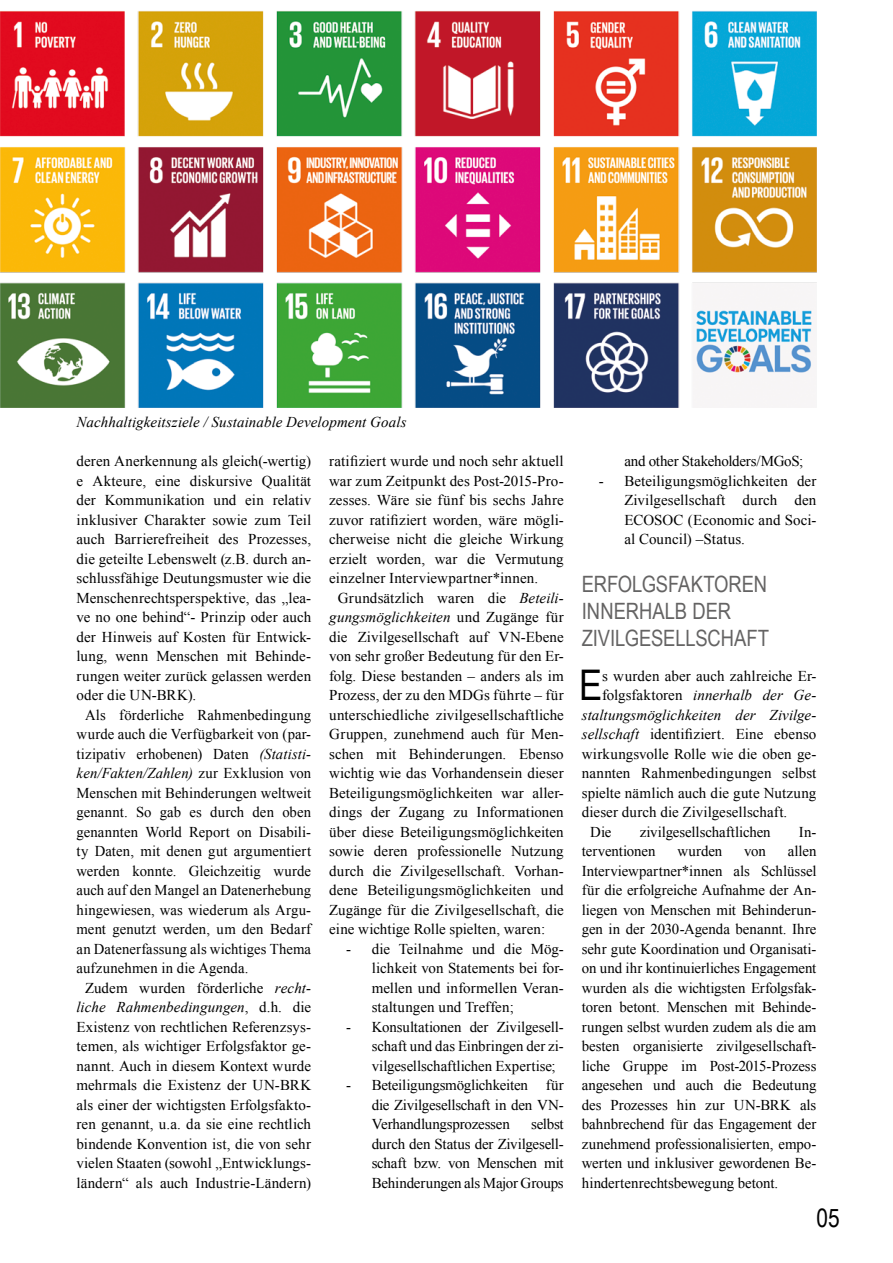
<style>
.page{position:relative;width:893px;height:1263px;background:#fff}
.page>*{position:absolute;margin:0;border:0;box-sizing:border-box;transform-origin:0 0}
.t1{font:42.3px "Arial Narrow";color:#000}
.t2{font:25.5px "Arial Narrow";color:#000}
.t3{font:22.5px/27px "Arial Narrow";letter-spacing:-.005em;color:#646363}
.t4{font:15px/19.5px "Times New Roman";letter-spacing:.005em;color:#000;text-align:justify}
.t5{font:italic 15px "Times New Roman";letter-spacing:.005em;color:#000}
.t6{font:15px "Times New Roman";letter-spacing:-.02em;color:#000}
.s1{font-style:italic}
.s2{font-style:normal}
</style>
<div class="page">
<img style="left:0;top:11px;width:816px;height:397px">
<p class="t5" style="left:77px;top:412px;width:331px">Nachhaltigkeitsziele / Sustainable Development Goals</p>
<p class="t4" style="left:77px;top:451px;width:236px">deren Anerkennung als gleich(-wertig)</p>
<p class="t4" style="left:77px;top:471px;width:236px">e Akteure, eine diskursive Qualität</p>
<p class="t4" style="left:77px;top:490px;width:236px">der Kommunikation und ein relativ</p>
<p class="t4" style="left:77px;top:510px;width:236px">inklusiver Charakter sowie zum Teil</p>
<p class="t4" style="left:77px;top:529px;width:236px">auch Barrierefreiheit des Prozesses,</p>
<p class="t4" style="left:77px;top:549px;width:236px">die geteilte Lebenswelt (z.B. durch an-</p>
<p class="t4" style="left:77px;top:568px;width:236px">schlussfähige Deutungsmuster wie die</p>
<p class="t4" style="left:77px;top:588px;width:236px">Menschenrechtsperspektive, das „lea-</p>
<p class="t4" style="left:77px;top:607px;width:236px">ve no one behind“- Prinzip oder auch</p>
<p class="t4" style="left:77px;top:627px;width:236px">der Hinweis auf Kosten für Entwick-</p>
<p class="t4" style="left:77px;top:646px;width:236px">lung, wenn Menschen mit Behinde-</p>
<p class="t4" style="left:77px;top:666px;width:236px">rungen weiter zurück gelassen werden</p>
<p class="t4" style="left:77px;top:685px;width:121px">oder die UN-BRK).</p>
<p class="t4" style="left:85px;top:705px;width:228px">Als förderliche Rahmenbedingung</p>
<p class="t4" style="left:77px;top:724px;width:236px">wurde auch die Verfügbarkeit von (par-</p>
<p class="t4" style="left:77px;top:744px;width:236px">tizipativ erhobenen) Daten <span class="s1">(Statisti-</span></p>
<p class="t5" style="left:77px;top:763px;width:236px">ken/Fakten/Zahlen) <span class="s2">zur Exklusion von</span></p>
<p class="t4" style="left:77px;top:783px;width:236px">Menschen mit Behinderungen weltweit</p>
<p class="t4" style="left:77px;top:802px;width:236px">genannt. So gab es durch den oben</p>
<p class="t4" style="left:77px;top:822px;width:236px">genannten World Report on Disabili-</p>
<p class="t4" style="left:77px;top:841px;width:236px">ty Daten, mit denen gut argumentiert</p>
<p class="t4" style="left:77px;top:861px;width:236px">werden konnte. Gleichzeitig wurde</p>
<p class="t4" style="left:77px;top:880px;width:236px">auch auf den Mangel an Datenerhebung</p>
<p class="t4" style="left:77px;top:900px;width:236px">hingewiesen, was wiederum als Argu-</p>
<p class="t4" style="left:77px;top:919px;width:236px">ment genutzt werden, um den Bedarf</p>
<p class="t4" style="left:77px;top:939px;width:236px">an Datenerfassung als wichtiges Thema</p>
<p class="t4" style="left:77px;top:958px;width:173px">aufzunehmen in die Agenda.</p>
<p class="t4" style="left:85px;top:978px;width:228px">Zudem wurden förderliche <span class="s1">recht-</span></p>
<p class="t5" style="left:77px;top:997px;width:236px">liche Rahmenbedingungen<span class="s2">, d.h. die</span></p>
<p class="t4" style="left:77px;top:1017px;width:236px">Existenz von rechtlichen Referenzsys-</p>
<p class="t4" style="left:77px;top:1036px;width:236px">temen, als wichtiger Erfolgsfaktor ge-</p>
<p class="t4" style="left:77px;top:1056px;width:236px">nannt. Auch in diesem Kontext wurde</p>
<p class="t4" style="left:77px;top:1075px;width:236px">mehrmals die Existenz der UN-BRK</p>
<p class="t4" style="left:77px;top:1095px;width:236px">als einer der wichtigsten Erfolgsfakto-</p>
<p class="t4" style="left:77px;top:1114px;width:236px">ren genannt, u.a. da sie eine rechtlich</p>
<p class="t4" style="left:77px;top:1134px;width:236px">bindende Konvention ist, die von sehr</p>
<p class="t4" style="left:77px;top:1153px;width:236px">vielen Staaten (sowohl „Entwicklungs-</p>
<p class="t4" style="left:77px;top:1173px;width:236px">ländern“ als auch Industrie-Ländern)</p>
<p class="t4" style="left:329px;top:451px;width:236px">ratifiziert wurde und noch sehr aktuell</p>
<p class="t4" style="left:329px;top:471px;width:236px">war zum Zeitpunkt des Post-2015-Pro-</p>
<p class="t4" style="left:329px;top:490px;width:236px">zesses. Wäre sie fünf bis sechs Jahre</p>
<p class="t4" style="left:329px;top:510px;width:236px">zuvor ratifiziert worden, wäre mögli-</p>
<p class="t4" style="left:329px;top:529px;width:236px">cherweise nicht die gleiche Wirkung</p>
<p class="t4" style="left:329px;top:549px;width:236px">erzielt worden, war die Vermutung</p>
<p class="t4" style="left:329px;top:568px;width:211px">einzelner Interviewpartner*innen.</p>
<p class="t4" style="left:338px;top:588px;width:228px">Grundsätzlich waren die <span class="s1">Beteili-</span></p>
<p class="t5" style="left:329px;top:607px;width:236px">gungsmöglichkeiten <span class="s2">und Zugänge für</span></p>
<p class="t4" style="left:329px;top:627px;width:236px">die Zivilgesellschaft auf VN-Ebene</p>
<p class="t4" style="left:329px;top:646px;width:236px">von sehr großer Bedeutung für den Er-</p>
<p class="t4" style="left:329px;top:666px;width:236px">folg. Diese bestanden – anders als im</p>
<p class="t4" style="left:329px;top:685px;width:236px">Prozess, der zu den MDGs führte – für</p>
<p class="t4" style="left:329px;top:705px;width:236px">unterschiedliche zivilgesellschaftliche</p>
<p class="t4" style="left:329px;top:724px;width:236px">Gruppen, zunehmend auch für Men-</p>
<p class="t4" style="left:329px;top:744px;width:236px">schen mit Behinderungen. Ebenso</p>
<p class="t4" style="left:329px;top:763px;width:236px">wichtig wie das Vorhandensein dieser</p>
<p class="t4" style="left:329px;top:783px;width:236px">Beteiligungsmöglichkeiten war aller-</p>
<p class="t4" style="left:329px;top:802px;width:236px">dings der Zugang zu Informationen</p>
<p class="t4" style="left:329px;top:822px;width:236px">über diese Beteiligungsmöglichkeiten</p>
<p class="t4" style="left:329px;top:841px;width:236px">sowie deren professionelle Nutzung</p>
<p class="t4" style="left:329px;top:861px;width:236px">durch die Zivilgesellschaft. Vorhan-</p>
<p class="t4" style="left:329px;top:880px;width:236px">dene Beteiligungsmöglichkeiten und</p>
<p class="t4" style="left:329px;top:900px;width:236px">Zugänge für die Zivilgesellschaft, die</p>
<p class="t4" style="left:329px;top:919px;width:218px">eine wichtige Rolle spielten, waren:</p>
<p class="t4" style="left:372px;top:939px;width:194px;text-indent:-26px">- die Teilnahme und die Mög&shy;lichkeit von Statements bei for&shy;mellen und informellen Veran&shy;staltungen und Treffen;</p>
<p class="t4" style="left:372px;top:1017px;width:194px;text-indent:-26px">- Konsultationen der Zivilgesell&shy;schaft und das Einbringen der zi&shy;vilgesellschaftlichen Expertise;</p>
<p class="t4" style="left:372px;top:1075px;width:194px;text-indent:-26px">- Beteiligungsmöglichkeiten für die Zivilgesellschaft in den VN-Verhandlungsprozessen</p>
<p class="t4" style="left:372px;top:1114px;width:194px;text-indent:159px">selbst durch den Status der Zivilgesell&shy;schaft bzw. von Menschen mit Behinderungen als Major Groups</p>
<p class="t6" style="left:624px;top:451px;width:180px">and other Stakeholders/MGoS;</p>
<p class="t4" style="left:624px;top:471px;width:194px;text-indent:-26px">- Beteiligungsmöglichkeiten der Zivilgesellschaft durch den ECOSOC (Economic and Soci&shy;al Council) –Status.</p>
<h3 class="t3" style="left:582px;top:570px;width:189px">ERFOLGSFAKTOREN<br>INNERHALB DER<br>ZIVILGESELLSCHAFT</h3>
<h1 class="t1" style="left:579px;top:654px;width:25px">E</h1>
<p class="t4" style="left:602px;top:666px;width:216px">s wurden aber auch zahlreiche Er-</p>
<p class="t5" style="left:602px;top:685px;width:216px"><span class="s2">folgsfaktoren</span> innerhalb der Ge-</p>
<p class="t5" style="left:582px;top:704px;width:236px">staltungsmöglichkeiten der Zivilge-</p>
<p class="t4" style="left:582px;top:724px;width:236px"><span class="s1">sellschaft</span> identifiziert. Eine ebenso</p>
<p class="t4" style="left:582px;top:744px;width:236px">wirkungsvolle Rolle wie die oben ge-</p>
<p class="t4" style="left:582px;top:763px;width:236px">nannten Rahmenbedingungen selbst</p>
<p class="t4" style="left:582px;top:783px;width:236px">spielte nämlich auch die gute Nutzung</p>
<p class="t4" style="left:582px;top:802px;width:207px">dieser durch die Zivilgesellschaft.</p>
<p class="t4" style="left:590px;top:822px;width:23px">Die</p>
<p class="t4" style="left:640px;top:822px;width:133px">zivilgesellschaftlichen</p>
<p class="t4" style="left:799px;top:822px;width:19px">In-</p>
<p class="t4" style="left:582px;top:841px;width:75px">terventionen</p>
<p class="t4" style="left:677px;top:841px;width:46px">wurden</p>
<p class="t4" style="left:744px;top:841px;width:23px">von</p>
<p class="t4" style="left:582px;top:841px;width:236px;text-indent:206px">allen Interviewpartner*innen als Schlüssel für die erfolgreiche Aufnahme der An&shy;liegen von Menschen mit Behinderun&shy;gen in der 2030-Agenda benannt. Ihre sehr gute Koordination und Organisati&shy;on und ihr kontinuierliches Engagement wurden als die wichtigsten Erfolgsfak&shy;toren betont. Menschen mit Behinde&shy;rungen selbst wurden zudem als die am besten organisierte zivilgesellschaft&shy;liche Gruppe im Post-2015-Prozess angesehen und auch die Bedeutung des Prozesses hin zur UN-BRK als bahnbrechend für das Engagement der zunehmend professionalisierten, empo&shy;werten und inklusiver gewordenen Be&shy;hindertenrechtsbewegung betont.</p>
<h2 class="t2" style="left:816px;top:1199px;width:25px">05</h2>
</div>
